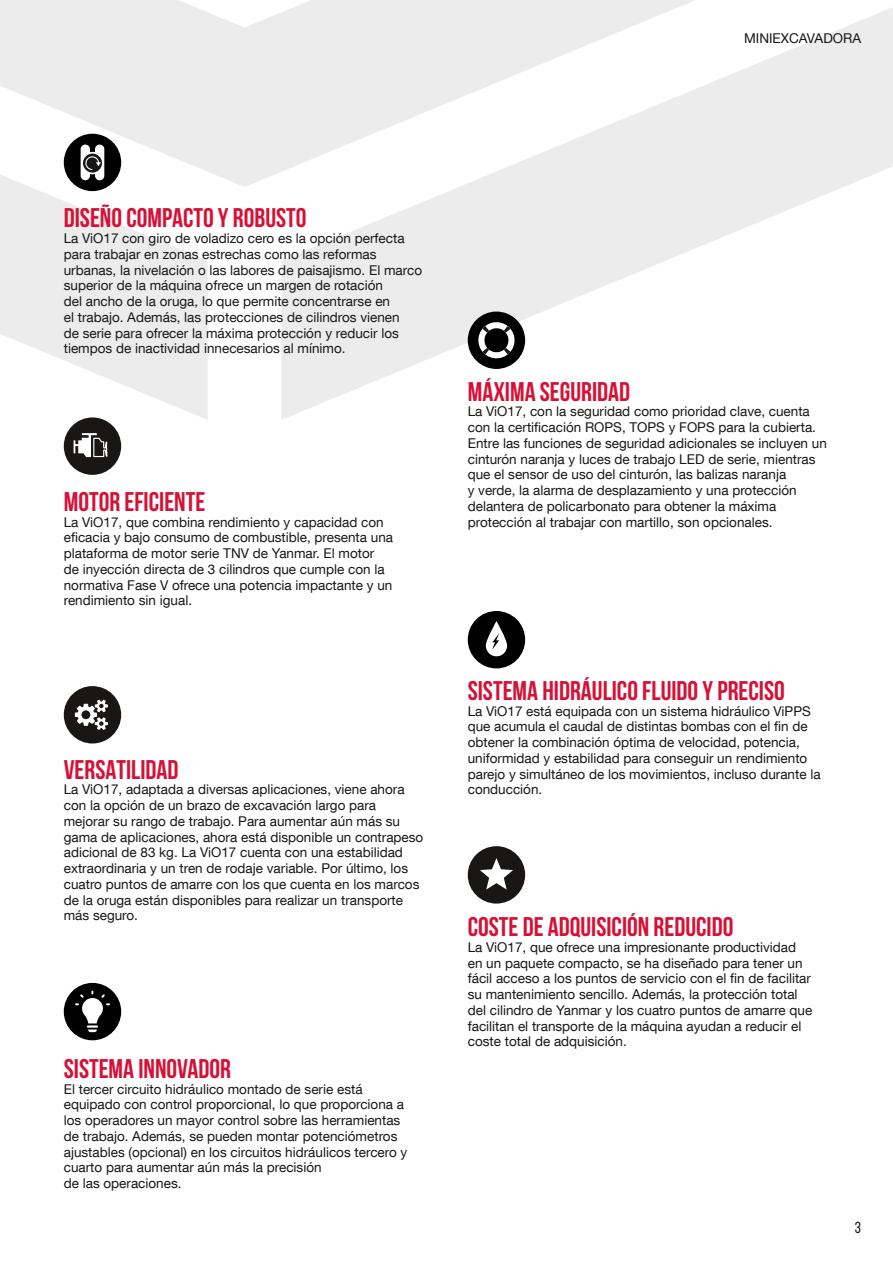
<style>
.page{position:relative;width:893px;height:1263px;background:#fff}
.page>*{position:absolute;margin:0;border:0;box-sizing:border-box;transform-origin:0 0}
.t1{font:700 27px "Bebas Neue";color:#d61136}
.t2{font:15.9px "Bebas Neue";color:#181716}
.t3{font:13.5px/15.8px "Helvetica Neue LT Com";color:#181716}
</style>
<div class="page">
<svg style="left:281px;top:187px;width:561px;height:233px"></svg>
<svg style="left:208px;top:0;width:685px;height:187px;fill:#ececec"></svg>
<svg style="left:0;top:0;width:208px;height:420px;fill:#ececec"></svg>
<div style="left:64px;top:417px;width:57px;height:58px;background:#181716;border-radius:50%"></div>
<svg style="left:74px;top:433px;width:34px;height:25px"></svg>
<div style="left:468px;top:846px;width:57px;height:57px;background:#181716;border-radius:50%"></div>
<svg style="left:480px;top:858px;width:33px;height:31px"></svg>
<div style="left:64px;top:686px;width:57px;height:57px;background:#181716;border-radius:50%"></div>
<svg style="left:75px;top:700px;width:33px;height:30px"></svg>
<div style="left:64px;top:134px;width:57px;height:57px;background:#000;border-radius:50%"></div>
<svg style="left:81px;top:145px;width:23px;height:35px"></svg>
<div style="left:468px;top:611px;width:57px;height:57px;background:#000;border-radius:50%"></div>
<svg style="left:486px;top:621px;width:21px;height:35px"></svg>
<div style="left:468px;top:312px;width:57px;height:57px;background:#000;border-radius:50%"></div>
<svg style="left:478px;top:322px;width:37px;height:37px"></svg>
<div style="left:64px;top:983px;width:57px;height:57px;background:#000;border-radius:50%"></div>
<svg style="left:74px;top:989px;width:37px;height:43px"></svg>
<p class="t3" style="left:744px;top:30px;width:119px">MINIEXCAVADORA</p>
<h1 class="t1" style="left:64px;top:203px;width:244px">DISEÑO COMPACTO Y ROBUSTO</h1>
<p class="t3" style="left:64px;top:230px;width:360px">La ViO17 con giro de voladizo cero es la opción perfecta para trabajar en zonas estrechas como las reformas urbanas, la nivelación o las labores de paisajismo. El marco superior de la máquina ofrece un margen de rotación<br>del ancho de la oruga, lo que permite concentrarse en<br>el trabajo. Además, las protecciones de cilindros vienen<br>de serie para ofrecer la máxima protección y reducir los tiempos de inactividad innecesarios al mínimo.</p>
<h1 class="t1" style="left:64px;top:487px;width:143px">MOTOR EFICIENTE</h1>
<p class="t3" style="left:64px;top:514px;width:331px">La ViO17, que combina rendimiento y capacidad con eficacia y bajo consumo de combustible, presenta una plataforma de motor serie TNV de Yanmar. El motor<br>de inyección directa de 3 cilindros que cumple con la normativa Fase V ofrece una potencia impactante y un rendimiento sin igual.</p>
<h1 class="t1" style="left:64px;top:754px;width:116px">VERSATILIDAD</h1>
<p class="t3" style="left:64px;top:781px;width:361px">La ViO17, adaptada a diversas aplicaciones, viene ahora con la opción de un brazo de excavación largo para mejorar su rango de trabajo. Para aumentar aún más su gama de aplicaciones, ahora está disponible un contrapeso adicional de 83 kg. La ViO17 cuenta con una estabilidad extraordinaria y un tren de rodaje variable. Por último, los cuatro puntos de amarre con los que cuenta en los marcos de la oruga están disponibles para realizar un transporte más seguro.</p>
<h1 class="t1" style="left:64px;top:1054px;width:169px">SISTEMA INNOVADOR</h1>
<p class="t3" style="left:64px;top:1081px;width:345px">El tercer circuito hidráulico montado de serie está equipado con control proporcional, lo que proporciona a los operadores un mayor control sobre las herramientas de trabajo. Además, se pueden montar potenciómetros ajustables (opcional) en los circuitos hidráulicos tercero y cuarto para aumentar aún más la precisión<br>de las operaciones.</p>
<h1 class="t1" style="left:468px;top:376px;width:164px">MÁXIMA SEGURIDAD</h1>
<p class="t3" style="left:468px;top:403px;width:361px">La ViO17, con la seguridad como prioridad clave, cuenta con la certificación ROPS, TOPS y FOPS para la cubierta.<br>Entre las funciones de seguridad adicionales se incluyen un cinturón naranja y luces de trabajo LED de serie, mientras que el sensor de uso del cinturón, las balizas naranja<br>y verde, la alarma de desplazamiento y una protección delantera de policarbonato para obtener la máxima protección al trabajar con martillo, son opcionales.</p>
<h1 class="t1" style="left:468px;top:676px;width:319px">SISTEMA HIDRÁULICO FLUIDO Y PRECISO</h1>
<p class="t3" style="left:468px;top:703px;width:354px">La ViO17 está equipada con un sistema hidráulico ViPPS que acumula el caudal de distintas bombas con el fin de obtener la combinación óptima de velocidad, potencia, uniformidad y estabilidad para conseguir un rendimiento parejo y simultáneo de los movimientos, incluso durante la conducción.</p>
<h1 class="t1" style="left:468px;top:912px;width:267px">COSTE DE ADQUISICIÓN REDUCIDO</h1>
<p class="t3" style="left:468px;top:939px;width:346px">La ViO17, que ofrece una impresionante productividad en un paquete compacto, se ha diseñado para tener un fácil acceso a los puntos de servicio con el fin de facilitar su mantenimiento sencillo. Además, la protección total del cilindro de Yanmar y los cuatro puntos de amarre que facilitan el transporte de la máquina ayudan a reducir el coste total de adquisición.</p>
<p class="t2" style="left:855px;top:1219px;width:8px">3</p>
</div>
